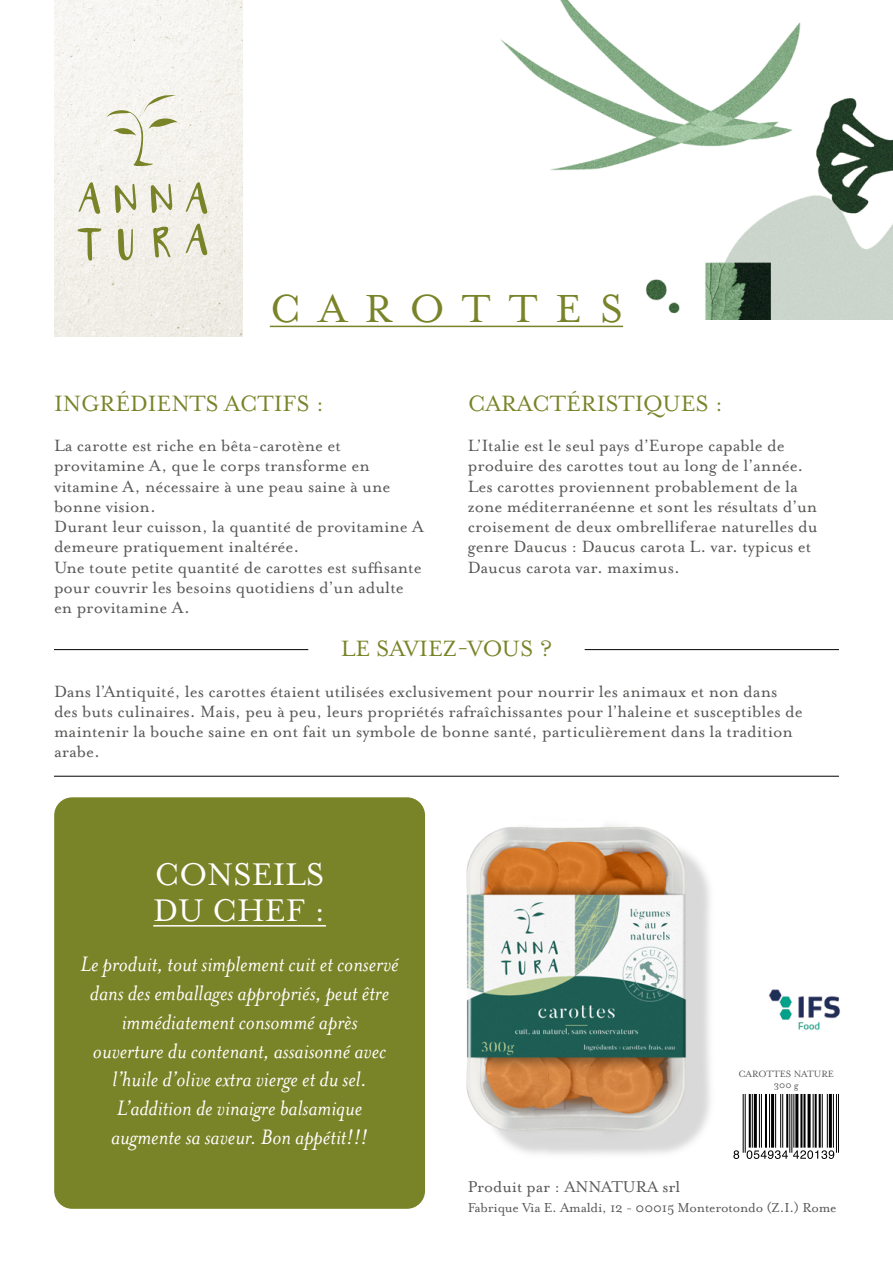
<style>
.page{position:relative;width:893px;height:1263px;background:#fff}
.page>*{position:absolute;margin:0;border:0;box-sizing:border-box;transform-origin:0 0}
.t1{font:45px "Mrs Eaves OT";letter-spacing:.4em;color:#798327}
.t2{font:36px/36px "Mrs Eaves OT";color:#fff}
.t3{font:25.5px "Mrs Eaves OT";color:#798327}
.t4{font:italic 24px/28.8px "Mrs Eaves OT";color:#fff;text-align:center}
.t5{font:18.75px/20.2px "Mrs Eaves OT";color:#575756}
.t6{font:18px "Mrs Eaves OT";color:#575756}
.t7{font:15px "Mrs Eaves OT";letter-spacing:-.01em;color:#575756}
.t8{font:10.5px/10.5px "Mrs Eaves OT";color:#575756;text-align:center}
</style>
<div class="page">
<img style="left:378px;top:775px;width:394px;height:426px">
<img style="left:54px;top:0;width:189px;height:337px">
<svg style="left:115px;top:184px;width:21px;height:29px"></svg>
<svg style="left:118px;top:228px;width:15px;height:34px"></svg>
<svg style="left:78px;top:182px;width:22px;height:32px"></svg>
<svg style="left:77px;top:227px;width:24px;height:34px"></svg>
<svg style="left:106px;top:93px;width:72px;height:74px"></svg>
<svg style="left:186px;top:182px;width:22px;height:32px"></svg>
<svg style="left:186px;top:223px;width:22px;height:32px"></svg>
<svg style="left:151px;top:184px;width:21px;height:29px"></svg>
<svg style="left:153px;top:225px;width:17px;height:33px"></svg>
<div style="left:54px;top:797px;width:371px;height:412px;background:#798327;border-radius:18px"></div>
<img style="left:500px;top:0;width:393px;height:320px">
<hr style="left:54px;top:776px;width:785px;height:1px;background:#000">
<svg style="left:733px;top:1094px;width:106px;height:65px"></svg>
<img style="left:766px;top:989px;width:74px;height:43px">
<hr style="left:153px;top:925px;width:173px;height:1px;background:#fff">
<hr style="left:270px;top:326px;width:353px;height:1px;background:#798327">
<hr style="left:54px;top:649px;width:254px;height:1px;background:#000">
<hr style="left:585px;top:649px;width:254px;height:1px;background:#000">
<h1 class="t1" style="left:270px;top:283px;width:355px">CAROTTES</h1>
<h3 class="t3" style="left:54px;top:388px;width:272px">INGRÉDIENTS ACTIFS :</h3>
<p class="t5" style="left:54px;top:435px;width:371px">La carotte est riche en bêta-carotène et provitamine A, que le corps transforme en vitamine A, nécessaire à une peau saine à une bonne vision.<br>Durant leur cuisson, la quantité de provitamine A demeure pratiquement inaltérée.<br>Une toute petite quantité de carottes est suffisante pour couvrir les besoins quotidiens d’un adulte en provitamine A.</p>
<h3 class="t3" style="left:468px;top:388px;width:257px">CARACTÉRISTIQUES :</h3>
<p class="t5" style="left:468px;top:435px;width:351px">L’Italie est le seul pays d’Europe capable de produire des carottes tout au long de l’année.<br>Les carottes proviennent probablement de la zone méditerranéenne et sont les résultats d’un croisement de deux ombrelliferae naturelles du genre Daucus : Daucus carota L. var. typicus et Daucus carota var. maximus.</p>
<h3 class="t3" style="left:341px;top:634px;width:213px">LE SAVIEZ-VOUS ?</h3>
<p class="t5" style="left:54px;top:681px;width:750px">Dans l’Antiquité, les carottes étaient utilisées exclusivement pour nourrir les animaux et non dans des buts culinaires. Mais, peu à peu, leurs propriétés rafraîchissantes pour l’haleine et susceptibles de maintenir la bouche saine en ont fait un symbole de bonne santé, particulièrement dans la tradition arabe.</p>
<h2 class="t2" style="left:153px;top:856px;width:174px">CONSEILS<br>DU CHEF :</h2>
<p class="t4" style="left:81px;top:950px;width:320px">Le produit, tout simplement cuit et conservé dans des emballages appropriés, peut être immédiatement consommé après<br>ouverture du contenant, assaisonné avec l’huile d’olive extra vierge et du sel.<br>L’addition de vinaigre balsamique augmente sa saveur. Bon appétit!!!</p>
<p class="t8" style="left:738px;top:1069px;width:97px">CAROTTES NATURE<br>300 g</p>
<p class="t6" style="left:468px;top:1176px;width:214px">Produit par : ANNATURA srl</p>
<p class="t7" style="left:468px;top:1198px;width:370px">Fabrique Via E. Amaldi, 12 - 00015 Monterotondo (Z.I.) Rome</p>
</div>
